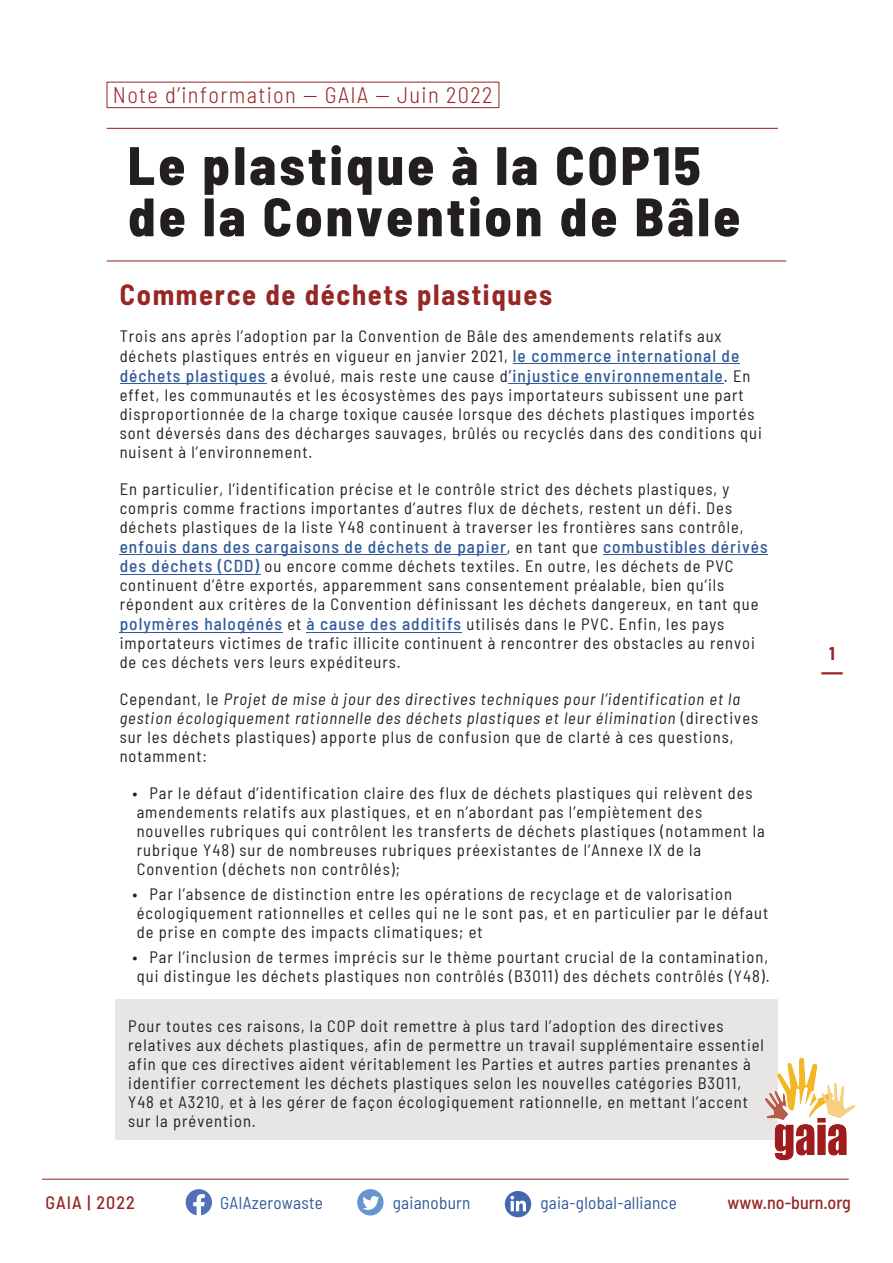
<style>
.page{position:relative;width:893px;height:1263px;background:#fff}
.page>*{position:absolute;margin:0;border:0;box-sizing:border-box;transform-origin:0 0}
.t1{font:800 semi-condensed 54px/51.3px "Barlow";letter-spacing:.06em;color:#231f20}
.t2{font:700 semi-condensed 28.5px "Barlow";letter-spacing:.06em;color:#962725}
.t3{font:300 semi-condensed 22.5px "Barlow";letter-spacing:.06em;color:#962725}
.t4{font:500 semi-condensed 18px "Barlow";letter-spacing:.005em;color:#962725}
.t5{font:500 semi-condensed 18px "Barlow";letter-spacing:.06em;color:#962725}
.t6{font:700 semi-condensed 18px "Barlow";color:#962725}
.t7{font:500 semi-condensed 17.25px "Barlow";letter-spacing:.06em;color:#315b9b}
.t8{font:semi-condensed 17.25px "Barlow";letter-spacing:.015em;color:#315b9b}
.t9{font:semi-condensed 16.5px/19px "Barlow";letter-spacing:.06em;color:#231f20}
.t10{font:italic semi-condensed 16.5px/19px "Barlow";letter-spacing:.06em;color:#231f20}
.s1{font-weight:500;font-size:17.25px;color:#315b9b}
.s2{font-weight:400;font-size:16.5px;color:#231f20}
.s3{font-style:normal}
</style>
<div class="page">
<div style="left:115px;top:1000px;width:662px;height:140px;background:#e8e6e5"></div>
<hr style="left:513px;top:363px;width:226px;height:1px;background:#315b9b">
<hr style="left:120px;top:383px;width:147px;height:1px;background:#315b9b">
<hr style="left:509px;top:383px;width:215px;height:1px;background:#315b9b">
<hr style="left:120px;top:554px;width:387px;height:1px;background:#315b9b">
<hr style="left:603px;top:554px;width:165px;height:1px;background:#315b9b">
<hr style="left:120px;top:574px;width:140px;height:1px;background:#315b9b">
<hr style="left:120px;top:631px;width:163px;height:1px;background:#315b9b">
<hr style="left:307px;top:631px;width:155px;height:1px;background:#315b9b">
<hr style="left:822px;top:672px;width:20px;height:2px;background:#962725">
<hr style="left:107px;top:128px;width:670px;height:1px;background:#962725">
<hr style="left:107px;top:260px;width:679px;height:1px;background:#962725">
<div style="left:107px;top:82px;width:392px;height:26px;border:1px solid #962725"></div>
<hr style="left:42px;top:1179px;width:806px;height:1px;background:#962725">
<div style="left:357px;top:1189px;width:27px;height:26px;background:#6694ce;border-radius:50%"></div>
<svg style="left:362px;top:1196px;width:17px;height:14px"></svg>
<svg style="left:186px;top:1189px;width:26px;height:26px"></svg>
<img style="left:689px;top:999px;width:166px;height:181px">
<div style="left:505px;top:1191px;width:26px;height:26px;background:#4467ae;border-radius:50%"></div>
<svg style="left:510px;top:1196px;width:16px;height:15px"></svg>
<h3 class="t3" style="left:113px;top:80px;width:381px">Note d’information — GAIA — Juin 2022</h3>
<h1 class="t1" style="left:128px;top:138px;width:614px">Le plastique à la COP15 de la Convention de Bâle</h1>
<h2 class="t2" style="left:120px;top:277px;width:434px">Commerce de déchets plastiques</h2>
<p class="t9" style="left:120px;top:326px;width:621px;line-height:19.8px">Trois ans après l’adoption par la Convention de Bâle des amendements relatifs aux déchets plastiques entrés en vigueur en janvier 2021, <span class="s1">le commerce international de</span></p>
<p class="t7" style="left:120px;top:365px;width:632px">déchets plastiques <span class="s2">a évolué, mais reste une cause d</span>’injustice environnementale<span class="s2">. En</span></p>
<p class="t9" style="left:120px;top:385px;width:644px">effet, les communautés et les écosystèmes des pays importateurs subissent une part disproportionnée de la charge toxique causée lorsque des déchets plastiques importés sont déversés dans des décharges sauvages, brûlés ou recyclés dans des conditions qui nuisent à l’environnement.</p>
<p class="t9" style="left:120px;top:479px;width:625px">En particulier, l’identification précise et le contrôle strict des déchets plastiques, y compris comme fractions importantes d’autres flux de déchets, restent un défi. Des déchets plastiques de la liste Y48 continuent à traverser les frontières sans contrôle,</p>
<p class="t7" style="left:120px;top:535px;width:649px">enfouis dans des cargaisons de déchets de papier<span class="s2">, en tant que</span> combustibles dérivés</p>
<p class="t9" style="left:120px;top:556px;width:640px"><span class="s1">des déchets (CDD)</span> ou encore comme déchets textiles. En outre, les déchets de PVC continuent d’être exportés, apparemment sans consentement préalable, bien qu’ils répondent aux critères de la Convention définissant les déchets dangereux, en tant que</p>
<p class="t7" style="left:120px;top:613px;width:606px">polymères halogénés <span class="s2">et</span> à cause des additifs <span class="s2">utilisés dans le PVC. Enfin, les pays</span></p>
<p class="t9" style="left:120px;top:633px;width:637px">importateurs victimes de trafic illicite continuent à rencontrer des obstacles au renvoi de ces déchets vers leurs expéditeurs.</p>
<p class="t10" style="left:120px;top:689px;width:640px"><span class="s3">Cependant, le</span> Projet de mise à jour des directives techniques pour l’identification et la gestion écologiquement rationnelle des déchets plastiques et leur élimination <span class="s3">(directives sur les déchets plastiques) apporte plus de confusion que de clarté à ces questions, notamment:</span></p>
<p class="t9" style="left:133px;top:783px;width:634px">• Par le défaut d’identification claire des flux de déchets plastiques qui relèvent des amendements relatifs aux plastiques, et en n’abordant pas l’empiètement des nouvelles rubriques qui contrôlent les transferts de déchets plastiques (notamment la rubrique Y48) sur de nombreuses rubriques préexistantes de l’Annexe IX de la Convention (déchets non contrôlés);</p>
<p class="t9" style="left:133px;top:884px;width:637px">• Par l’absence de distinction entre les opérations de recyclage et de valorisation écologiquement rationnelles et celles qui ne le sont pas, et en particulier par le défaut de prise en compte des impacts climatiques; et</p>
<p class="t9" style="left:133px;top:947px;width:639px">• Par l’inclusion de termes imprécis sur le thème pourtant crucial de la contamination, qui distingue les déchets plastiques non contrôlés (B3011) des déchets contrôlés (Y48).</p>
<p class="t9" style="left:128px;top:1016px;width:637px">Pour toutes ces raisons, la COP doit remettre à plus tard l’adoption des directives relatives aux déchets plastiques, afin de permettre un travail supplémentaire essentiel afin que ces directives aident véritablement les Parties et autres parties prenantes à identifier correctement les déchets plastiques selon les nouvelles catégories B3011, Y48 et A3210, et à les gérer de façon écologiquement rationnelle, en mettant l’accent sur la prévention.</p>
<p class="t6" style="left:829px;top:642px;width:7px">1</p>
<p class="t5" style="left:45px;top:1191px;width:91px">GAIA | 2022</p>
<p class="t8" style="left:220px;top:1192px;width:104px">GAIAzerowaste</p>
<p class="t8" style="left:393px;top:1192px;width:79px">gaianoburn</p>
<p class="t8" style="left:540px;top:1192px;width:138px">gaia-global-alliance</p>
<p class="t4" style="left:728px;top:1191px;width:125px">www.no-burn.org</p>
</div>
